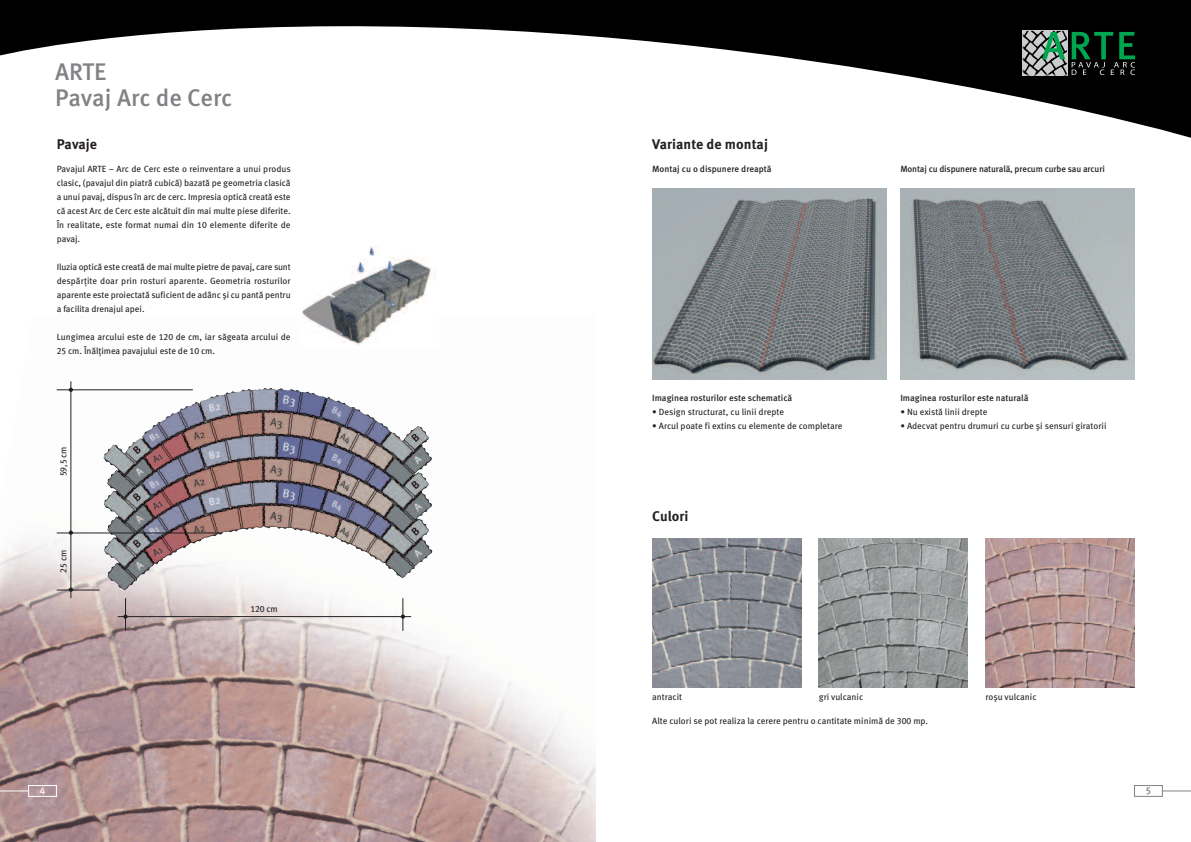
<style>
.page{position:relative;width:1191px;height:842px;background:#fff}
.page>*{position:absolute;margin:0;border:0;box-sizing:border-box;transform-origin:0 0}
.t1{font:500 24px/26px "Meta Pro";color:#808285}
.t2{font:700 14px "Meta Pro";letter-spacing:.005em;color:#231f20}
.t3{font:10px "Meta Plus Medium Caps";color:#fff}
.t4{font:10px "Meta Plus Medium Caps";color:#808285}
.t5{font:9px/14px "Meta Pro";color:#231f20;text-align:justify}
.t6{font:500 9px "Meta Pro";letter-spacing:-.005em;color:#231f20}
.t7{font:9px "Meta Plus Book Caps";letter-spacing:-.01em;color:#231f20}
.s1{font-family:"Meta Plus Book Caps"}
.s2{font-family:"Meta Pro"}
</style>
<div class="page">
<img style="left:985px;top:539px;width:149px;height:148px">
<img style="left:0;top:381px;width:595px;height:461px">
<svg style="left:0;top:0;width:1191px;height:138px"></svg>
<svg style="left:1022px;top:30px;width:113px;height:45px;background:#395a4a"></svg>
<img style="left:652px;top:189px;width:234px;height:191px">
<div style="left:1134px;top:785px;width:28px;height:12px;border:1px solid #808285"></div>
<svg style="left:1162px;top:791px;width:29px;height:1px"></svg>
<div style="left:28px;top:785px;width:29px;height:12px;border:1px solid #fff"></div>
<svg style="left:0;top:791px;width:28px;height:1px"></svg>
<img style="left:276px;top:388px;width:68px;height:15px">
<img style="left:302px;top:246px;width:133px;height:100px">
<img style="left:652px;top:539px;width:149px;height:148px">
<img style="left:819px;top:539px;width:148px;height:148px">
<hr style="left:57px;top:390px;width:136px;height:1px;background:#231f20">
<hr style="left:57px;top:533px;width:165px;height:1px;background:#231f20">
<hr style="left:57px;top:590px;width:42px;height:1px;background:#231f20">
<hr style="left:125px;top:598px;width:1px;height:33px;background:#231f20">
<hr style="left:402px;top:598px;width:1px;height:33px;background:#231f20">
<svg style="left:123px;top:614px;width:5px;height:5px"></svg>
<svg style="left:401px;top:614px;width:4px;height:5px"></svg>
<svg style="left:69px;top:587px;width:4px;height:5px"></svg>
<hr style="left:71px;top:381px;width:1px;height:217px;background:#231f20">
<hr style="left:118px;top:616px;width:293px;height:1px;background:#231f20">
<img style="left:900px;top:189px;width:234px;height:191px">
<h1 class="t1" style="left:55px;top:61px;width:179px">ARTE<br>Pavaj Arc de Cerc</h1>
<h2 class="t2" style="left:57px;top:140px;width:42px">Pavaje</h2>
<p class="t5" style="left:57px;top:163px;width:235px">Pavajul ARTE – Arc de Cerc este o reinventare a unui produs clasic, (pavajul din piatră cubică) bazată pe geometria clasică a unui pavaj, dispus în arc de cerc. Impresia optică creată este că acest Arc de Cerc este alcătuit din mai multe piese diferite.<br>În realitate, este format numai din <span class="s1">10</span> elemente diferite de pavaj.</p>
<p class="t5" style="left:57px;top:261px;width:235px">Iluzia optică este creată de mai multe pietre de pavaj, care sunt despărţite doar prin rosturi aparente. Geometria rosturilor aparente este proiectată suficient de adânc şi cu pantă pentru a facilita drenajul apei.</p>
<p class="t5" style="left:57px;top:331px;width:235px">Lungimea arcului este de <span class="s1">120</span> de cm, iar săgeata arcului de<br><span class="s1">25</span> cm. Înălţimea pavajului este de <span class="s1">10</span> cm.</p>
<p class="t7" style="left:58px;top:476px;width:31px;rotate:-90deg">59,5 <span class="s2">cm</span></p>
<p class="t7" style="left:58px;top:573px;width:24px;rotate:-90deg">25 <span class="s2">cm</span></p>
<p class="t7" style="left:250px;top:604px;width:29px">120 <span class="s2">cm</span></p>
<h2 class="t2" style="left:652px;top:140px;width:117px">Variante de montaj</h2>
<p class="t6" style="left:652px;top:166px;width:121px">Montaj cu o dispunere dreaptă</p>
<p class="t6" style="left:900px;top:166px;width:206px">Montaj cu dispunere naturală, precum curbe sau arcuri</p>
<p class="t6" style="left:652px;top:395px;width:142px">Imaginea rosturilor este schematică</p>
<p class="t5" style="left:652px;top:406px;width:133px">• Design structurat, cu linii drepte</p>
<p class="t5" style="left:652px;top:420px;width:192px">• Arcul poate fi extins cu elemente de completare</p>
<h2 class="t2" style="left:652px;top:511px;width:38px">Culori</h2>
<p class="t6" style="left:900px;top:395px;width:130px">Imaginea rosturilor este naturală</p>
<p class="t5" style="left:900px;top:406px;width:88px">• Nu există linii drepte</p>
<p class="t5" style="left:900px;top:420px;width:208px">• Adecvat pentru drumuri cu curbe şi sensuri giratorii</p>
<p class="t5" style="left:652px;top:691px;width:31px">antracit</p>
<p class="t5" style="left:819px;top:691px;width:46px">gri vulcanic</p>
<p class="t5" style="left:985px;top:691px;width:53px">roşu vulcanic</p>
<p class="t5" style="left:652px;top:715px;width:277px">Alte culori se pot realiza la cerere pentru o cantitate minimă de <span class="s1">300</span> mp.</p>
<p class="t3" style="left:40px;top:785px;width:7px">4</p>
<p class="t4" style="left:1145px;top:785px;width:7px">5</p>
</div>
